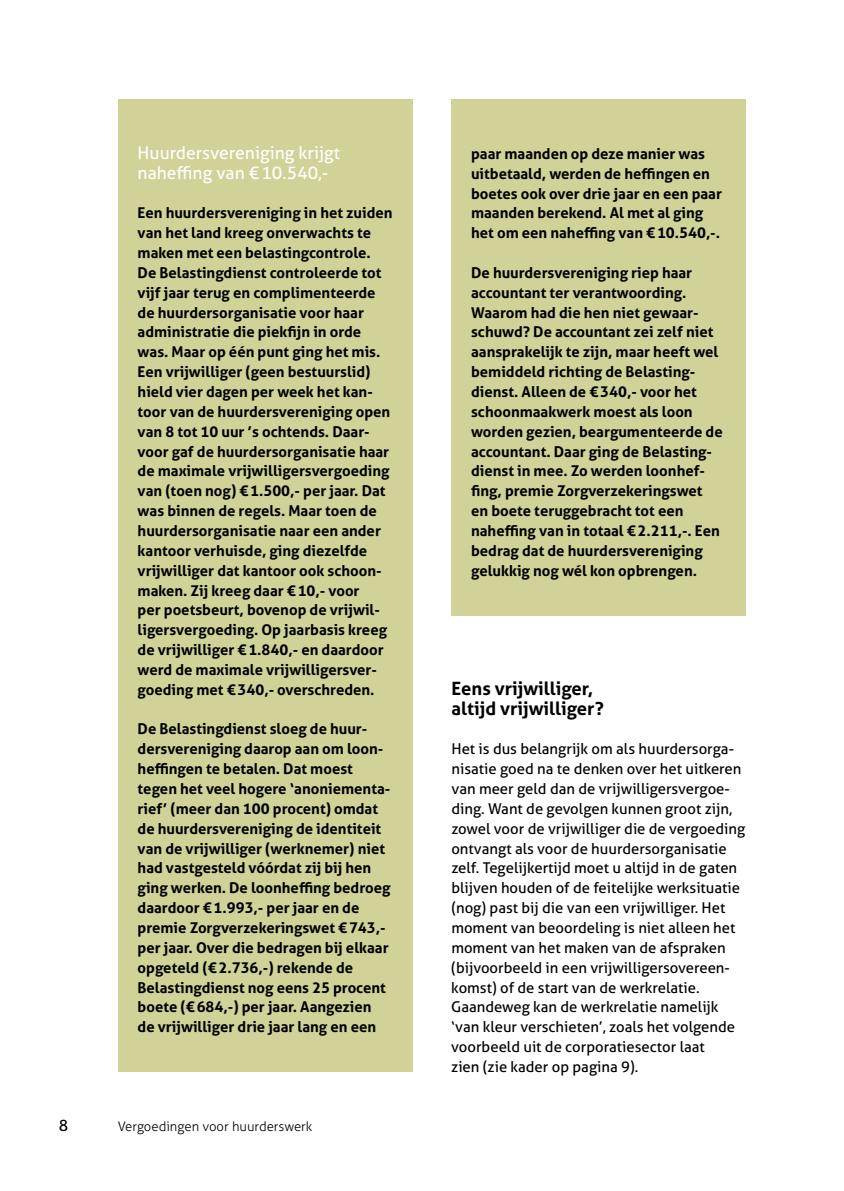
<style>
.page{position:relative;width:844px;height:1191px;background:#fff}
.page>*{position:absolute;margin:0;border:0;box-sizing:border-box;transform-origin:0 0}
.t1{font:700 18.38px/19.8px "Aller";color:#000}
.t2{font:17.5px/19.8px "Aller";color:#fff}
.t3{font:15.75px "Aller";color:#000}
.t4{font:700 14.88px/19.8px "Aller";color:#000}
.t5{font:14.88px/19.8px "Aller";color:#000}
.t6{font:300 13.12px "Aller";color:#000}
</style>
<div class="page">
<div style="left:118px;top:99px;width:295px;height:972px;background:#d0d298"></div>
<div style="left:451px;top:99px;width:295px;height:516px;background:#d0d298"></div>
<p class="t2" style="left:138px;top:143px;width:204px">Huurdersvereniging krijgt naheffing van €10.540,-</p>
<p class="t4" style="left:138px;top:203px;width:256px">Een huurdersvereniging in het zuiden van het land kreeg onverwachts te maken met een belastingcontrole.<br>De Belastingdienst controleerde tot vijf jaar terug en complimenteerde de huurdersorganisatie voor haar administratie die piekfijn in orde was. Maar op één punt ging het mis.<br>Een vrijwilliger (geen bestuurslid) hield vier dagen per week het kan&shy;toor van de huurdersvereniging open van 8 tot 10 uur ’s ochtends. Daar&shy;voor gaf de huurdersorganisatie haar de maximale vrijwilligersvergoeding van (toen nog) €1.500,- per jaar. Dat was binnen de regels. Maar toen de huurdersorganisatie naar een ander kantoor verhuisde, ging diezelfde vrijwilliger dat kantoor ook schoon&shy;maken. Zij kreeg daar €10,- voor<br>per poetsbeurt, bovenop de vrijwil&shy;ligersvergoeding. Op jaarbasis kreeg de vrijwilliger €1.840,- en daardoor werd de maximale vrijwilligersver&shy;goeding met €340,- overschreden.</p>
<p class="t4" style="left:138px;top:719px;width:254px">De Belastingdienst sloeg de huur&shy;dersvereniging daarop aan om loon&shy;heffingen te betalen. Dat moest tegen het veel hogere ‘anoniementa&shy;rief’ (meer dan 100 procent) omdat de huurdersvereniging de identiteit van de vrijwilliger (werknemer) niet had vastgesteld vóórdat zij bij hen ging werken. De loonheffing bedroeg daardoor €1.993,- per jaar en de premie Zorgverzekeringswet €743,- per jaar. Over die bedragen bij elkaar opgeteld (€2.736,-) rekende de Belastingdienst nog eens 25 procent boete (€684,-) per jaar. Aangezien de vrijwilliger drie jaar lang en een</p>
<p class="t3" style="left:59px;top:1116px;width:11px">8</p>
<p class="t6" style="left:118px;top:1118px;width:196px">Vergoedingen voor huurderswerk</p>
<p class="t4" style="left:471px;top:144px;width:252px">paar maanden op deze manier was uitbetaald, werden de heffingen en boetes ook over drie jaar en een paar maanden berekend. Al met al ging het om een naheffing van €10.540,-.</p>
<p class="t4" style="left:471px;top:263px;width:253px">De huurdersvereniging riep haar accountant ter verantwoording.<br>Waarom had die hen niet gewaar&shy;schuwd? De accountant zei zelf niet aansprakelijk te zijn, maar heeft wel bemiddeld richting de Belasting&shy;dienst. Alleen de €340,- voor het schoonmaakwerk moest als loon worden gezien, beargumenteerde de accountant. Daar ging de Belasting&shy;dienst in mee. Zo werden loonhef&shy;fing, premie Zorgverzekeringswet en boete teruggebracht tot een naheffing van in totaal €2.211,-. Een bedrag dat de huurdersvereniging gelukkig nog wél kon opbrengen.</p>
<p class="t1" style="left:451px;top:678px;width:154px">Eens vrijwilliger, altijd vrijwilliger?</p>
<p class="t5" style="left:451px;top:739px;width:295px">Het is dus belangrijk om als huurdersorga&shy;nisatie goed na te denken over het uitkeren van meer geld dan de vrijwilligersvergoe&shy;ding. Want de gevolgen kunnen groot zijn, zowel voor de vrijwilliger die de vergoeding ontvangt als voor de huurdersorganisatie zelf. Tegelijkertijd moet u altijd in de gaten blijven houden of de feitelijke werksituatie (nog) past bij die van een vrijwilliger. Het moment van beoordeling is niet alleen het moment van het maken van de afspraken (bijvoorbeeld in een vrijwilligersovereen&shy;komst) of de start van de werkrelatie.<br>Gaandeweg kan de werkrelatie namelijk ‘van kleur verschieten’, zoals het volgende voorbeeld uit de corporatiesector laat<br>zien (zie kader op pagina 9).</p>
</div>
